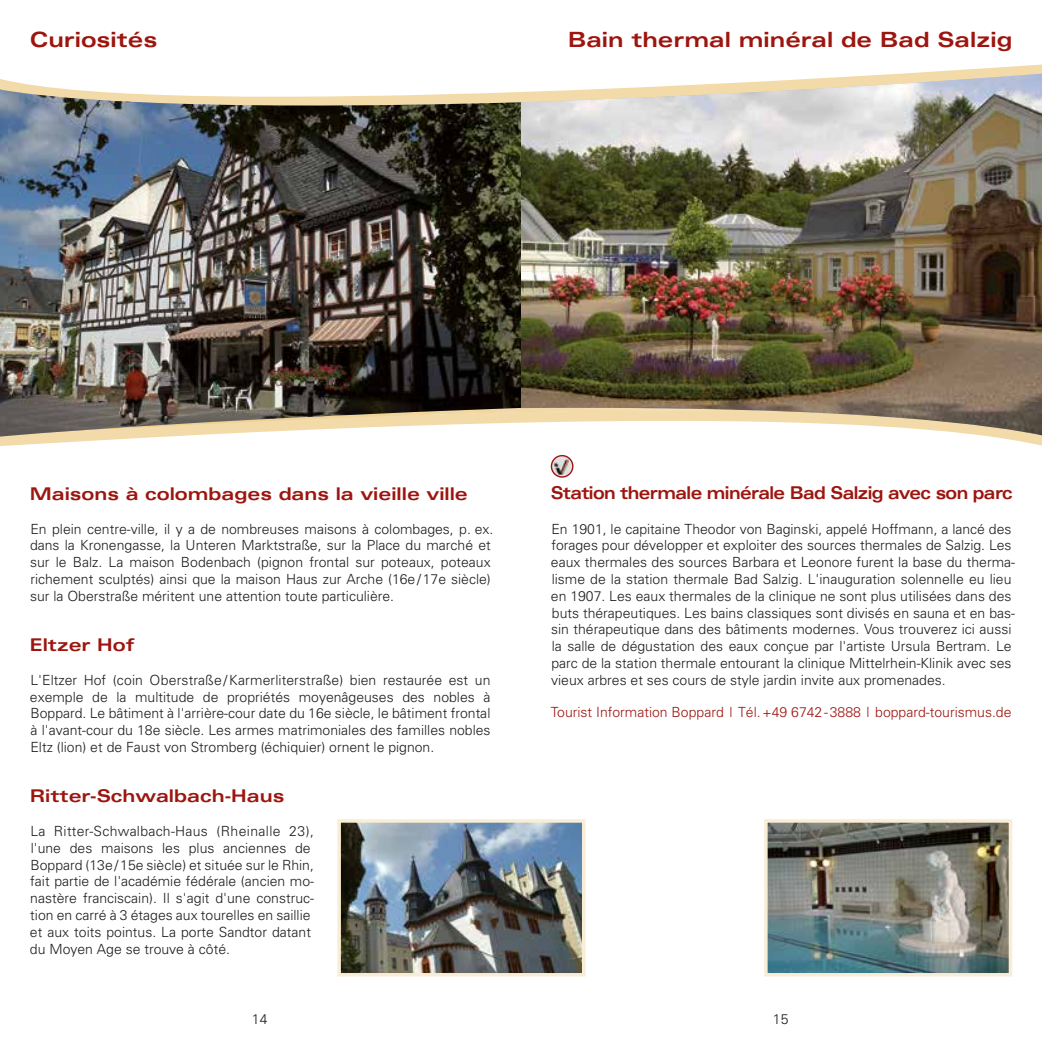
<style>
.page{position:relative;width:1042px;height:1042px;background:#fff}
.page>*{position:absolute;margin:0;border:0;box-sizing:border-box;transform-origin:0 0}
.t1{font:700 expanded 21px "Univers";color:#9d150f}
.t2{font:700 expanded 17.68px "Univers";letter-spacing:-.04em;color:#9d150f;scale:.89 1}
.t3{font:700 expanded 17.5px "Univers";color:#9d150f}
.t4{font:300 14px/16.8px "Univers";color:#1d1d1b}
.t5{font:300 14px "Univers";color:#9d150f}
</style>
<div class="page">
<img style="left:0;top:89px;width:521px;height:347px">
<img style="left:521px;top:74px;width:521px;height:361px">
<img style="left:769px;top:824px;width:238px;height:147px">
<div style="left:764px;top:819px;width:248px;height:157px;border:4px solid #f9edd5"></div>
<img style="left:342px;top:824px;width:238px;height:147px">
<div style="left:337px;top:819px;width:248px;height:157px;border:4px solid #f9edd5"></div>
<svg style="left:551px;top:456px;width:22px;height:21px"></svg>
<img style="left:554px;top:459px;width:15px;height:16px">
<div style="left:551px;top:455px;width:22px;height:23px;border:1px solid #9d150f;border-radius:50%"></div>
<h1 class="t1" style="left:30px;top:27px;width:129px">Curiosités</h1>
<h1 class="t1" style="left:568px;top:27px;width:446px">Bain thermal minéral de Bad Salzig</h1>
<p class="t3" style="left:30px;top:484px;width:440px">Maisons à colombages dans la vieille ville</p>
<p class="t2" style="left:551px;top:483px;width:521px">Station thermale minérale Bad Salzig avec son parc</p>
<p class="t4" style="left:30px;top:520px;width:465px">En plein centre-ville, il y a de nombreuses maisons à colombages, p. ex. dans la Kronengasse, la Unteren Marktstraße, sur la Place du marché et sur le Balz. La maison Bodenbach (pignon frontal sur poteaux, poteaux richement sculptés) ainsi que la maison Haus zur Arche (16e/17e siècle) sur la Oberstraße méritent une attention toute particulière.</p>
<p class="t4" style="left:551px;top:520px;width:465px">En 1901, le capitaine Theodor von Baginski, appelé Hoffmann, a lancé des forages pour développer et exploiter des sources thermales de Salzig. Les eaux thermales des sources Barbara et Leonore furent la base du therma&shy;lisme de la station thermale Bad Salzig. L'inauguration solennelle eu lieu en 1907. Les eaux thermales de la clinique ne sont plus utilisées dans des buts thérapeutiques. Les bains classiques sont divisés en sauna et en bas&shy;sin thérapeutique dans des bâtiments modernes. Vous trouverez ici aussi la salle de dégustation des eaux conçue par l'artiste Ursula Bertram. Le parc de la station thermale entourant la clinique Mittelrhein-Klinik avec ses</p>
<p class="t4" style="left:30px;top:671px;width:461px">L'Eltzer Hof (coin Oberstraße/Karmerliterstraße) bien restaurée est un</p>
<p class="t4" style="left:551px;top:671px;width:396px">vieux arbres et ses cours de style jardin invite aux promenades.</p>
<p class="t4" style="left:30px;top:688px;width:462px;text-align:justify">exemple de la multitude de propriétés moyenâgeuses des nobles à Boppard. Le bâtiment à l'arrière-cour date du 16e siècle, le bâtiment frontal à l'avant-cour du 18e siècle. Les armes matrimoniales des familles nobles Eltz (lion) et de Faust von Stromberg (échiquier) ornent le pignon.</p>
<p class="t3" style="left:30px;top:635px;width:107px">Eltzer Hof</p>
<p class="t5" style="left:551px;top:703px;width:462px">Tourist Information Boppard | Tél.+49 6742-3888 | boppard-tourismus.de</p>
<p class="t3" style="left:30px;top:786px;width:256px">Ritter-Schwalbach-Haus</p>
<p class="t4" style="left:30px;top:822px;width:286px">La Ritter-Schwalbach-Haus (Rheinalle 23), l'une des maisons les plus anciennes de Boppard (13e/15e siècle) et située sur le Rhin, fait partie de l'académie fédérale (ancien mo&shy;nastère franciscain). Il s'agit d'une construc&shy;tion en carré à 3 étages aux tourelles en saillie et aux toits pointus. La porte Sandtor datant du Moyen Age se trouve à côté.</p>
<p class="t4" style="left:252px;top:1010px;width:17px">14</p>
<p class="t4" style="left:773px;top:1010px;width:17px">15</p>
</div>
